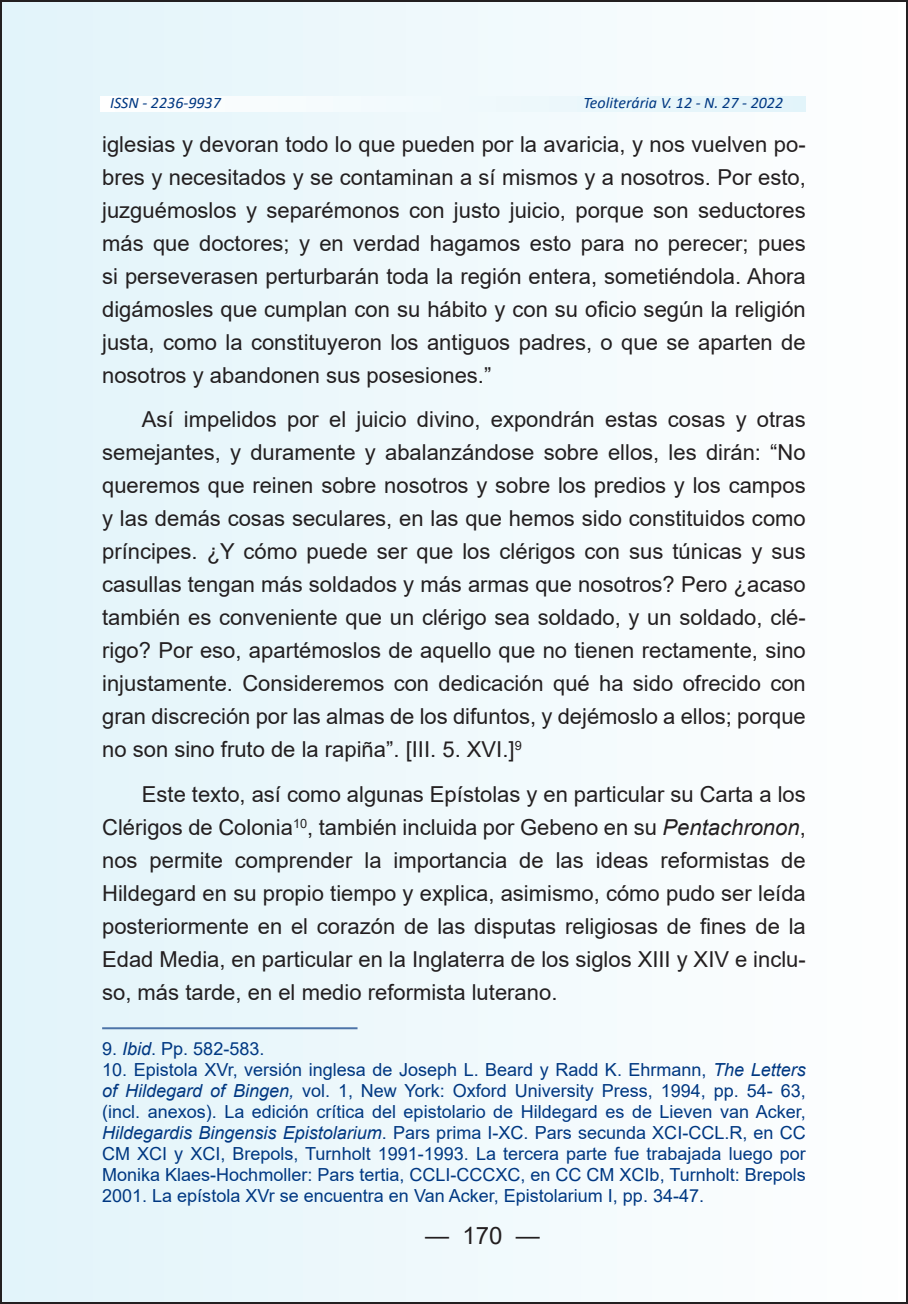
<style>
.page{position:relative;width:908px;height:1304px;background:#fff}
.page>*{position:absolute;margin:0;border:0;box-sizing:border-box;transform-origin:0 0}
.t1{font:24px "Arial";color:#231f20}
.t2{font:22px/33px "Arial";color:#231f20;text-align:justify}
.t3{font:18px/21px "Arial";color:#003882;text-align:justify}
.t4{font:italic 16px "Calibri";color:#003882}
.s1{font-style:italic}
</style>
<div class="page">
<div style="left:1px;top:1px;width:905px;height:1302px;background:linear-gradient(to right,#e1f4fa,#fefefe)"></div>
<svg style="left:100px;top:96px;width:705px;height:15px"></svg>
<hr style="left:102px;top:1027px;width:255px;height:2px;background:#4d74a8">
<p class="t4" style="left:110px;top:92px;width:112px">ISSN - 2236-9937</p>
<p class="t4" style="left:583px;top:92px;width:201px">Teoliterária V. 12 - N. 27 - 2022</p>
<p class="t2" style="left:102px;top:128px;width:704px">iglesias y devoran todo lo que pueden por la avaricia, y nos vuelven po&shy;bres y necesitados y se contaminan a sí mismos y a nosotros. Por esto, juzguémoslos y separémonos con justo juicio, porque son seductores más que doctores; y en verdad hagamos esto para no perecer; pues si perseverasen perturbarán toda la región entera, sometiéndola. Ahora digámosles que cumplan con su hábito y con su oficio según la religión justa, como la constituyeron los antiguos padres, o que se aparten de nosotros y abandonen sus posesiones.”</p>
<p class="t2" style="left:102px;top:403px;width:704px;text-indent:40px">Así impelidos por el juicio divino, expondrán estas cosas y otras semejantes, y duramente y abalanzándose sobre ellos, les dirán: “No queremos que reinen sobre nosotros y sobre los predios y los campos y las demás cosas seculares, en las que hemos sido constituidos como príncipes. ¿Y cómo puede ser que los clérigos con sus túnicas y sus casullas tengan más soldados y más armas que nosotros? Pero ¿acaso también es conveniente que un clérigo sea soldado, y un soldado, clé&shy;rigo? Por eso, apartémoslos de aquello que no tienen rectamente, sino injustamente. Consideremos con dedicación qué ha sido ofrecido con gran discreción por las almas de los difuntos, y dejémoslo a ellos; porque no son sino fruto de la rapiña”. [III. 5. XVI.]<sup>9</sup></p>
<p class="t2" style="left:102px;top:777px;width:705px;text-indent:40px">Este texto, así como algunas Epístolas y en particular su Carta a los Clérigos de Colonia<sup>10</sup>, también incluida por Gebeno en su <span class="s1">Pentachronon</span>, nos permite comprender la importancia de las ideas reformistas de Hildegard en su propio tiempo y explica, asimismo, cómo pudo ser leída posteriormente en el corazón de las disputas religiosas de fines de la Edad Media, en particular en la Inglaterra de los siglos XIII y XIV e inclu&shy;so, más tarde, en el medio reformista luterano.</p>
<p class="t3" style="left:102px;top:1038px;width:164px">9. <span class="s1">Ibid</span>. Pp. 582-583.</p>
<p class="t3" style="left:102px;top:1059px;width:704px">10. Epistola XVr, versión inglesa de Joseph L. Beard y Radd K. Ehrmann, <span class="s1">The Letters of Hildegard of Bingen,</span> vol. 1, New York: Oxford University Press, 1994, pp. 54- 63, (incl. anexos). La edición crítica del epistolario de Hildegard es de Lieven van Acker, <span class="s1">Hildegardis Bingensis Epistolarium</span>. Pars prima I-XC. Pars secunda XCI-CCL.R, en CC CM XCI y XCI, Brepols, Turnholt 1991-1993. La tercera parte fue trabajada luego por Monika Klaes-Hochmoller: Pars tertia, CCLI-CCCXC, en CC CM XCIb, Turnholt: Brepols 2001. La epístola XVr se encuentra en Van Acker, Epistolarium I, pp. 34-47.</p>
<p class="t1" style="left:425px;top:1218px;width:116px">— 170 —</p>
</div>
